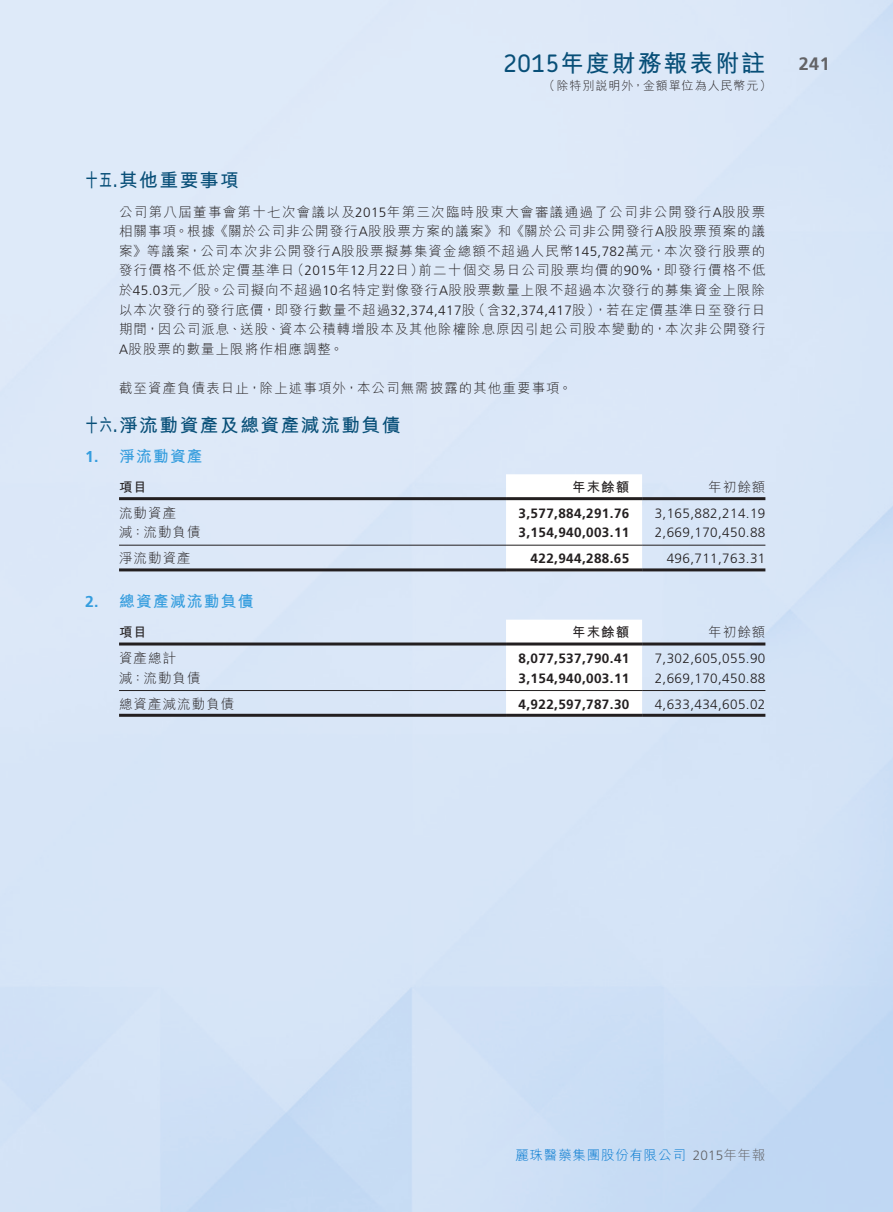
<style>
.page{position:relative;width:893px;height:1212px;background:#fff}
.page>*{position:absolute;margin:0;border:0;box-sizing:border-box;transform-origin:0 0}
.t1{font:700 24px "M Hei HK";letter-spacing:.08em;color:#084f78}
.Heading_1{font:700 18.75px "M Hei HK";letter-spacing:.08em;color:#084f78;scale:.7 1}
.t2{font:700 18px "Frutiger LT Std";color:#636366}
.Heading_2{font:700 15.75px "M Hei HK";letter-spacing:.08em;color:#359dde}
.Body_Text{font:300 13.5px/19.5px "M Hei HK";letter-spacing:.08em;color:#231f20;text-align:justify}
.Body_Text-2{font:700 13.5px "Frutiger LT Std";letter-spacing:.03em;color:#231f20}
.Body_Text-3{font:300 13.5px "Frutiger LT Std";letter-spacing:.03em;color:#231f20}
.t3{font:300 13.5px "M Hei HK";letter-spacing:.06em;color:#0077cf}
.Body_Text-4{font:700 13.5px "M Hei HK";letter-spacing:.08em;color:#231f20}
.t4{font:300 12px "M Hei HK";letter-spacing:.08em;color:#231f20}
.s1{font-family:"Chevin";font-weight:500}
.s2{font-family:"Frutiger LT Std"}
.s3{font-family:"Frutiger LT Std";color:#636366}
.s4{color:#636366}
</style>
<div class="page">
<svg style="left:506px;top:474px;width:136px;height:71px"></svg>
<hr style="left:119px;top:497px;width:387px;height:3px;background:#231f20">
<hr style="left:506px;top:497px;width:136px;height:3px;background:#231f20">
<hr style="left:642px;top:497px;width:123px;height:3px;background:#231f20">
<hr style="left:119px;top:545px;width:387px;height:1px;background:#231f20">
<hr style="left:506px;top:545px;width:136px;height:1px;background:#231f20">
<hr style="left:642px;top:545px;width:123px;height:1px;background:#231f20">
<hr style="left:119px;top:568px;width:387px;height:3px;background:#231f20">
<hr style="left:506px;top:568px;width:136px;height:3px;background:#231f20">
<hr style="left:642px;top:568px;width:123px;height:3px;background:#231f20">
<svg style="left:506px;top:645px;width:136px;height:69px"></svg>
<hr style="left:119px;top:642px;width:387px;height:3px;background:#231f20">
<hr style="left:506px;top:642px;width:136px;height:3px;background:#231f20">
<hr style="left:642px;top:642px;width:123px;height:3px;background:#231f20">
<hr style="left:119px;top:690px;width:387px;height:1px;background:#231f20">
<hr style="left:506px;top:690px;width:136px;height:1px;background:#231f20">
<hr style="left:642px;top:690px;width:123px;height:1px;background:#231f20">
<hr style="left:119px;top:714px;width:387px;height:3px;background:#231f20">
<hr style="left:506px;top:714px;width:136px;height:3px;background:#231f20">
<hr style="left:642px;top:714px;width:123px;height:3px;background:#231f20">
<h1 class="t1" style="left:503px;top:45px;width:263px"><span class="s1">2015</span>年度財務報表附註</h1>
<p class="t4" style="left:543px;top:79px;width:230px">（除特別說明外，金額單位為人民幣元）</p>
<p class="Heading_1" style="left:85px;top:166px;width:221px">十五<span class="s2">.</span>其他重要事項</p>
<p class="Body_Text" style="left:119px;top:202px;width:648px">公司第八屆董事會第十七次會議以及<span class="s2">2015</span>年第三次臨時股東大會審議通過了公司非公開發行<span class="s2">A</span>股股票相關事項。根據《關於公司非公開發行<span class="s2">A</span>股股票方案的議案》和《關於公司非公開發行<span class="s2">A</span>股股票預案的議案》等議案，公司本次非公開發行<span class="s2">A</span>股股票擬募集資金總額不超過人民幣<span class="s2">145,782</span>萬元，本次發行股票的發行價格不低於定價基準日（<span class="s2">2015</span>年<span class="s2">12</span>月<span class="s2">22</span>日）前二十個交易日公司股票均價的<span class="s2">90%</span>，即發行價格不低於<span class="s2">45.03</span>元╱股。公司擬向不超過<span class="s2">10</span>名特定對像發行<span class="s2">A</span>股股票數量上限不超過本次發行的募集資金上限除以本次發行的發行底價，即發行數量不超過<span class="s2">32,374,417</span>股（含<span class="s2">32,374,417</span>股），若在定價基準日至發行日期間，因公司派息、送股、資本公積轉增股本及其他除權除息原因引起公司股本變動的，本次非公開發行<span class="s2">A</span>股股票的數量上限將作相應調整。</p>
<p class="Body_Text" style="left:119px;top:378px;width:454px">截至資產負債表日止，除上述事項外，本公司無需披露的其他重要事項。</p>
<p class="Heading_1" style="left:85px;top:411px;width:452px">十六<span class="s2">.</span>淨流動資產及總資產減流動負債</p>
<p class="Heading_2" style="left:85px;top:444px;width:119px"><span class="s2">1.</span> 淨流動資產</p>
<p class="Body_Text-4" style="left:119px;top:477px;width:30px">項目</p>
<p class="Body_Text-4" style="left:572px;top:477px;width:59px">年末餘額</p>
<p class="Body_Text" style="left:708px;top:477px;width:59px">年初餘額</p>
<p class="Body_Text" style="left:119px;top:503px;width:59px">流動資產</p>
<p class="Body_Text-2" style="left:519px;top:505px;width:112px">3,577,884,291.76</p>
<p class="Body_Text-3" style="left:655px;top:506px;width:112px">3,165,882,214.19</p>
<p class="Body_Text" style="left:119px;top:522px;width:83px">減：流動負債</p>
<p class="Body_Text-2" style="left:519px;top:525px;width:112px">3,154,940,003.11</p>
<p class="Body_Text-3" style="left:655px;top:525px;width:112px">2,669,170,450.88</p>
<p class="Body_Text" style="left:119px;top:548px;width:73px">淨流動資產</p>
<p class="Body_Text-2" style="left:531px;top:551px;width:100px">422,944,288.65</p>
<p class="Body_Text-3" style="left:667px;top:551px;width:100px">496,711,763.31</p>
<p class="Heading_2" style="left:85px;top:590px;width:170px"><span class="s2">2.</span> 總資產減流動負債</p>
<p class="Body_Text-4" style="left:119px;top:623px;width:30px">項目</p>
<p class="Body_Text-4" style="left:572px;top:623px;width:59px">年末餘額</p>
<p class="Body_Text" style="left:708px;top:622px;width:59px">年初餘額</p>
<p class="Body_Text" style="left:119px;top:648px;width:59px">資產總計</p>
<p class="Body_Text-2" style="left:519px;top:651px;width:112px">8,077,537,790.41</p>
<p class="Body_Text-3" style="left:655px;top:651px;width:112px">7,302,605,055.90</p>
<p class="Body_Text" style="left:119px;top:668px;width:83px">減：流動負債</p>
<p class="Body_Text-2" style="left:519px;top:670px;width:112px">3,154,940,003.11</p>
<p class="Body_Text-3" style="left:655px;top:670px;width:112px">2,669,170,450.88</p>
<p class="Body_Text" style="left:119px;top:694px;width:117px">總資產減流動負債</p>
<p class="Body_Text-2" style="left:519px;top:696px;width:112px">4,922,597,787.30</p>
<p class="Body_Text-3" style="left:655px;top:696px;width:112px">4,633,434,605.02</p>
<h3 class="t2" style="left:799px;top:53px;width:33px">241</h3>
<p class="t3" style="left:515px;top:1148px;width:252px">麗珠醫藥集團股份有限公司 <span class="s3">2015</span><span class="s4">年年報</span></p>
</div>
